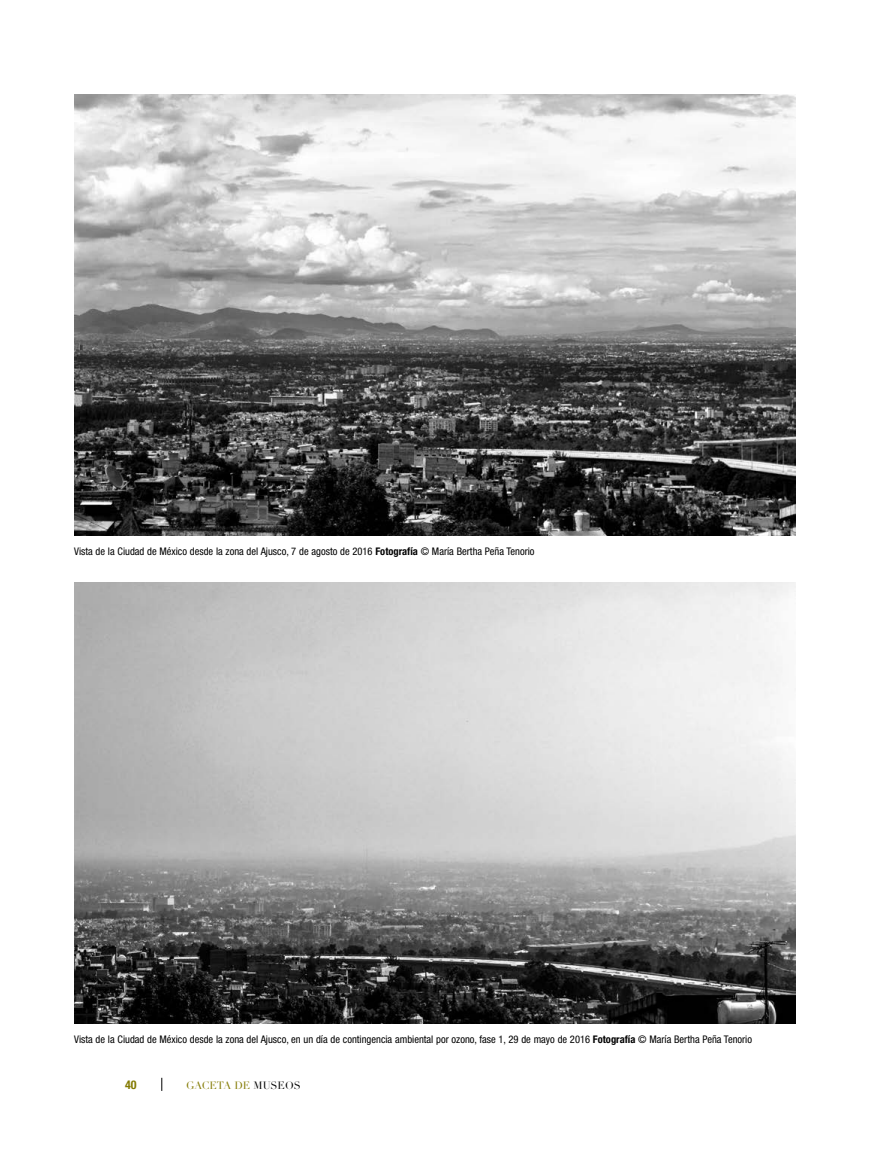
<style>
.page{position:relative;width:881px;height:1149px;background:#fff}
.page>*{position:absolute;margin:0;border:0;box-sizing:border-box;transform-origin:0 0}
.t1{font:700 condensed 12px "Helvetica Neue";color:#837a02}
.t2{font:condensed 10.5px "Helvetica Neue";color:#000}
.t3{font:10.5px "Didot LH";color:#837a02}
.s1{font-weight:700}
.s2{color:#000}
</style>
<div class="page">
<svg style="left:161px;top:1077px;width:1px;height:13px"></svg>
<img style="left:74px;top:582px;width:721px;height:441px">
<img style="left:74px;top:94px;width:721px;height:441px">
<p class="t2" style="left:74px;top:545px;width:461px">Vista de la Ciudad de México desde la zona del Ajusco, 7 de agosto de 2016 <span class="s1">Fotografía</span> © María Bertha Peña Tenorio</p>
<p class="t2" style="left:74px;top:1032px;width:679px">Vista de la Ciudad de México desde la zona del Ajusco, en un día de contingencia ambiental por ozono, fase 1, 29 de mayo de 2016 <span class="s1">Fotografía</span> © María Bertha Peña Tenorio</p>
<p class="t1" style="left:125px;top:1077px;width:13px">40</p>
<p class="t3" style="left:186px;top:1078px;width:116px">GACETA DE <span class="s2">MUSEOS</span></p>
</div>
